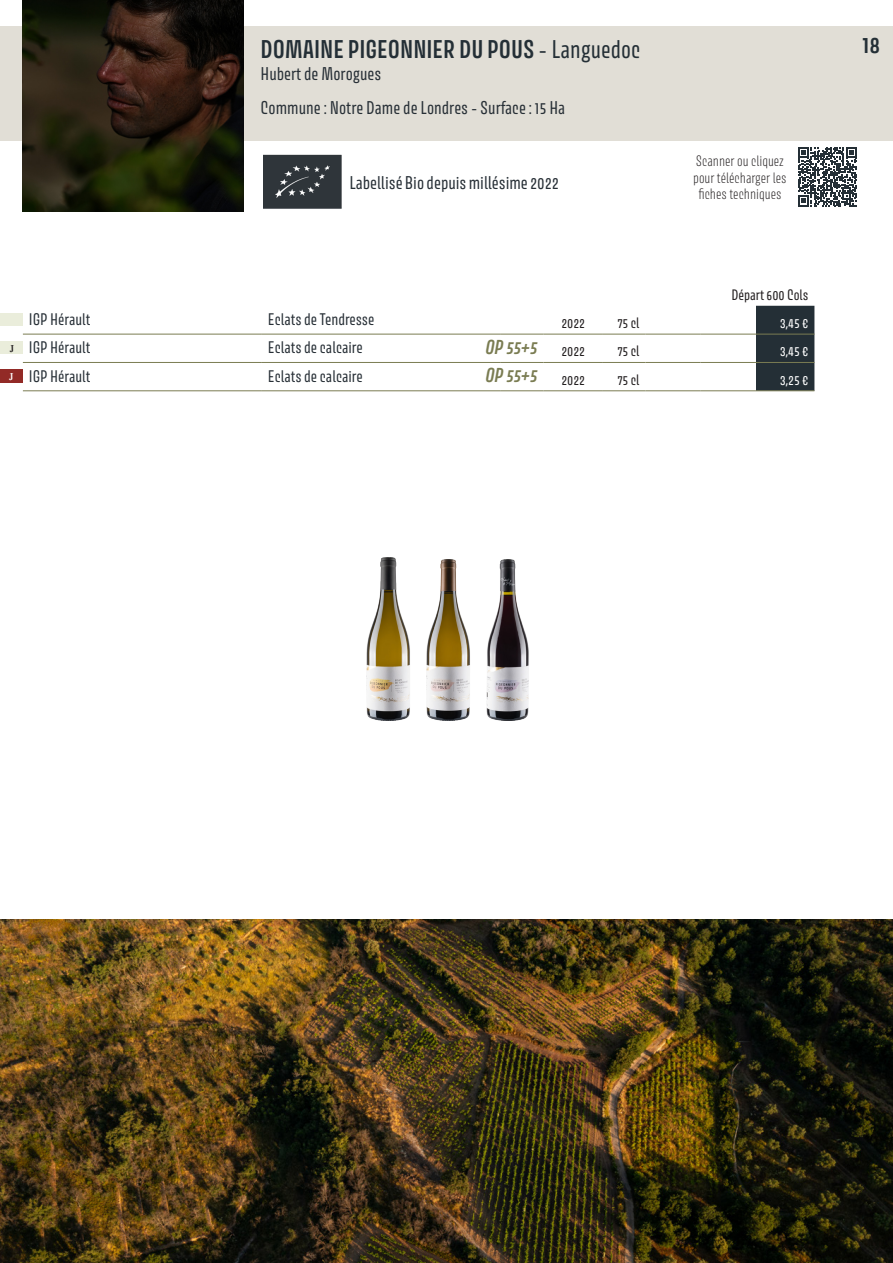
<style>
.page{position:relative;width:893px;height:1263px;background:#fff}
.page>*{position:absolute;margin:0;border:0;box-sizing:border-box;transform-origin:0 0}
.t1{font:600 22.95px "Avory I Latn";color:#242f36}
.t2{font:italic 600 18px "Avory I Latn";color:#7a7c52}
.t3{font:16.5px "Avory I Latn";color:#272f36}
.t4{font:15px "Avory I Latn";color:#272f36}
.t5{font:13.5px/16.2px "Avory I Latn El";color:#231f20;text-align:center}
.t6{font:13.5px "Avory I Latn";color:#231f20}
.t7{font:13.5px "Avory I Latn";color:#fff}
.t8{font:9px "Westsac";color:#231f20}
.t9{font:9px "Westsac";color:#fff}
.s1{font-weight:400}
</style>
<div class="page">
<div style="left:0;top:26px;width:893px;height:115px;background:#e1ded6"></div>
<img style="left:23px;top:0;width:220px;height:211px">
<img style="left:264px;top:154px;width:77px;height:55px">
<div style="left:756px;top:306px;width:58px;height:84px;background:#242f36"></div>
<hr style="left:603px;top:362px;width:42px;height:1px;background:#7a7c52">
<hr style="left:23px;top:390px;width:239px;height:1px;background:#7a7c52">
<hr style="left:603px;top:390px;width:42px;height:1px;background:#7a7c52">
<hr style="left:756px;top:390px;width:58px;height:1px;background:#7a7c52">
<hr style="left:645px;top:390px;width:56px;height:1px;background:#7a7c52">
<hr style="left:701px;top:390px;width:55px;height:1px;background:#7a7c52">
<hr style="left:701px;top:362px;width:55px;height:1px;background:#7a7c52">
<hr style="left:756px;top:362px;width:58px;height:1px;background:#7a7c52">
<hr style="left:23px;top:362px;width:239px;height:1px;background:#7a7c52">
<hr style="left:645px;top:362px;width:56px;height:1px;background:#7a7c52">
<hr style="left:23px;top:334px;width:239px;height:1px;background:#7a7c52">
<hr style="left:603px;top:334px;width:42px;height:1px;background:#7a7c52">
<hr style="left:645px;top:334px;width:56px;height:1px;background:#7a7c52">
<hr style="left:701px;top:334px;width:55px;height:1px;background:#7a7c52">
<hr style="left:756px;top:334px;width:58px;height:1px;background:#7a7c52">
<hr style="left:262px;top:334px;width:239px;height:1px;background:#7a7c52">
<hr style="left:262px;top:362px;width:239px;height:1px;background:#7a7c52">
<hr style="left:262px;top:390px;width:239px;height:1px;background:#7a7c52">
<hr style="left:501px;top:334px;width:42px;height:1px;background:#7a7c52">
<hr style="left:543px;top:334px;width:60px;height:1px;background:#7a7c52">
<hr style="left:501px;top:362px;width:42px;height:1px;background:#7a7c52">
<hr style="left:543px;top:362px;width:60px;height:1px;background:#7a7c52">
<hr style="left:501px;top:390px;width:42px;height:1px;background:#7a7c52">
<hr style="left:543px;top:390px;width:60px;height:1px;background:#7a7c52">
<div style="left:0;top:313px;width:23px;height:13px;background:#eaeddb"></div>
<div style="left:0;top:341px;width:23px;height:13px;background:#eaeddb"></div>
<div style="left:0;top:369px;width:23px;height:13px;background:#922a26"></div>
<img style="left:0;top:919px;width:893px;height:344px">
<img style="left:366px;top:558px;width:44px;height:163px">
<img style="left:426px;top:559px;width:44px;height:162px">
<img style="left:486px;top:559px;width:43px;height:162px">
<svg style="left:798px;top:147px;width:59px;height:59px"></svg>
<p class="t1" style="left:261px;top:35px;width:381px">DOMAINE PIGEONNIER DU POUS <span class="s1">- Languedoc</span></p>
<p class="t3" style="left:261px;top:64px;width:122px">Hubert de Morogues</p>
<p class="t3" style="left:261px;top:97px;width:306px">Commune : Notre Dame de Londres - Surface : 15 Ha</p>
<p class="t3" style="left:349px;top:173px;width:211px">Labellisé Bio depuismillésime 2022</p>
<p class="t5" style="left:693px;top:153px;width:95px">Scanner ou cliquez pour télécharger les fiches techniques</p>
<p class="t6" style="left:731px;top:286px;width:79px">Départ 600 Cols</p>
<p class="t4" style="left:29px;top:310px;width:63px">IGP Hérault</p>
<p class="t4" style="left:268px;top:310px;width:108px">Eclats de Tendresse</p>
<p class="t6" style="left:561px;top:314px;width:25px">2022</p>
<p class="t6" style="left:617px;top:314px;width:24px">75 cl</p>
<p class="t7" style="left:780px;top:314px;width:30px">3,45 €</p>
<p class="t4" style="left:29px;top:338px;width:63px">IGP Hérault</p>
<p class="t4" style="left:268px;top:338px;width:96px">Eclats de calcaire</p>
<p class="t6" style="left:561px;top:343px;width:25px">2022</p>
<p class="t6" style="left:617px;top:343px;width:24px">75 cl</p>
<p class="t7" style="left:780px;top:343px;width:30px">3,45 €</p>
<p class="t4" style="left:29px;top:366px;width:63px">IGP Hérault</p>
<p class="t4" style="left:268px;top:366px;width:96px">Eclats de calcaire</p>
<p class="t6" style="left:561px;top:371px;width:25px">2022</p>
<p class="t6" style="left:617px;top:371px;width:24px">75 cl</p>
<p class="t7" style="left:780px;top:371px;width:30px">3,25 €</p>
<p class="t8" style="left:9px;top:343px;width:6px">J</p>
<p class="t2" style="left:485px;top:336px;width:54px">OP 55+5</p>
<p class="t9" style="left:9px;top:372px;width:6px">J</p>
<p class="t2" style="left:485px;top:364px;width:54px">OP 55+5</p>
<p class="t1" style="left:863px;top:30px;width:19px">18</p>
</div>
